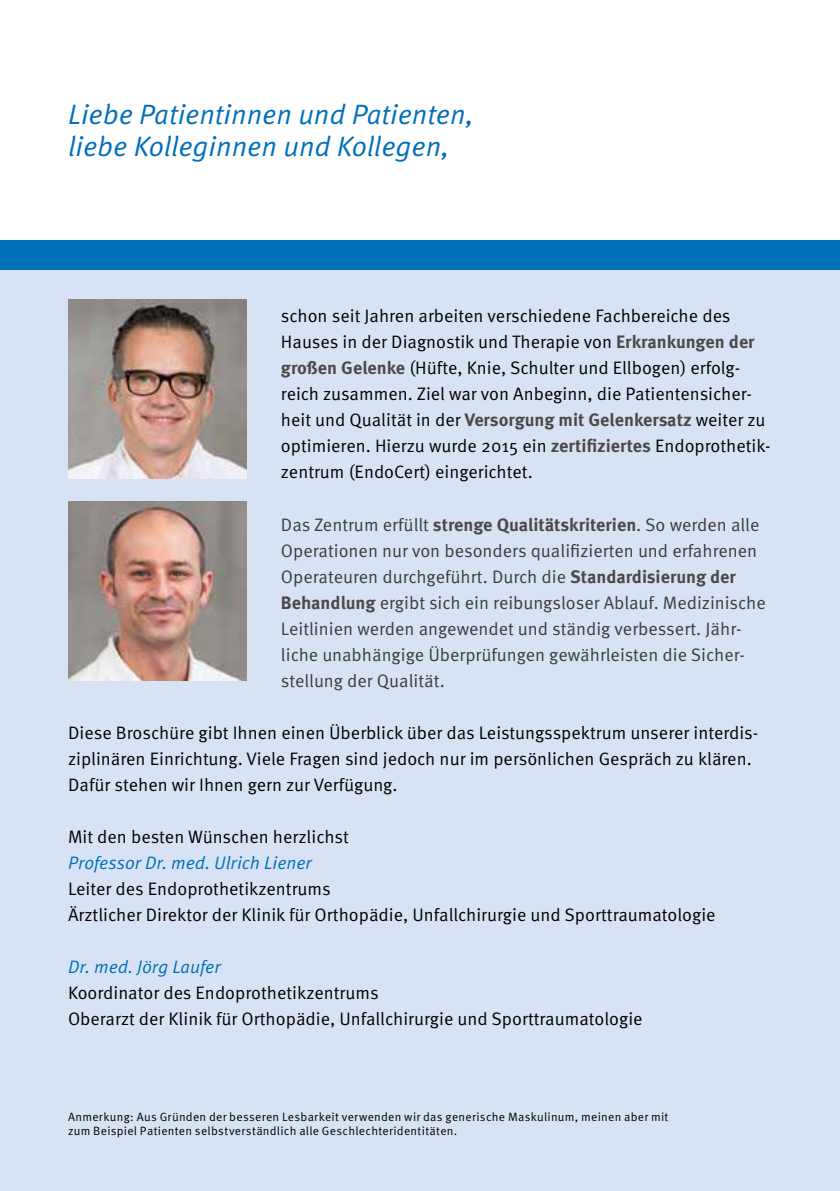
<style>
.page{position:relative;width:840px;height:1191px;background:#fff}
.page>*{position:absolute;margin:0;border:0;box-sizing:border-box;transform-origin:0 0}
.t1{font:italic 28px/32px "Meta Pro";color:#006fb9}
.t2{font:18px/26px "Meta Pro";color:#000}
.t3{font:18px/26px "Meta Pro";color:#3c3c3b}
.t4{font:italic 18px "Meta Pro";color:#006fb9}
.t5{font:12px/14px "Meta Pro";letter-spacing:.025em;color:#000}
.s1{font-weight:700;color:#4a4a49}
</style>
<div class="page">
<div style="left:0;top:256px;width:839px;height:935px;background:#d8e2f5"></div>
<img style="left:68px;top:300px;width:179px;height:178px">
<img style="left:68px;top:501px;width:179px;height:179px">
<div style="left:0;top:240px;width:839px;height:29px;background:#006fb9"></div>
<h1 class="t1" style="left:68px;top:100px;width:407px">Liebe Patientinnen und Patienten, liebe Kolleginnen und Kollegen,</h1>
<p class="t2" style="left:281px;top:303px;width:491px">schon seit Jahren arbeiten verschiedene Fachbereiche des Hauses in der Diagnostik und Therapie von <span class="s1">Erkrankungen der großen Gelenke</span> (Hüfte, Knie, Schulter und Ellbogen) erfolg&shy;reich zusammen. Ziel war von Anbeginn, die Patientensicher&shy;heit und Qualität in der <span class="s1">Versorgung mit Gelenkersatz</span> weiter zu optimieren. Hierzu wurde 2015 ein <span class="s1">zertifiziertes</span> Endoprothetik&shy;zentrum (EndoCert) eingerichtet.</p>
<p class="t3" style="left:281px;top:511px;width:486px">Das Zentrum erfüllt <span class="s1">strenge Qualitätskriterien</span>. So werden alle Operationen nur von besonders qualifizierten und erfahrenen Operateuren durchgeführt. Durch die <span class="s1">Standardisierung der Behandlung</span> ergibt sich ein reibungsloser Ablauf. Medizinische Leitlinien werden angewendet und ständig verbessert. Jähr&shy;liche unabhängige Überprüfungen gewährleisten die Sicher&shy;stellung der Qualität.</p>
<p class="t2" style="left:68px;top:719px;width:691px">Diese Broschüre gibt Ihnen einen Überblick über das Leistungsspektrum unserer interdis&shy;ziplinären Einrichtung. Viele Fragen sind jedoch nur im persönlichen Gespräch zu klären.<br>Dafür stehen wir Ihnen gern zur Verfügung.</p>
<p class="t2" style="left:68px;top:823px;width:282px">Mit den besten Wünschen herzlichst</p>
<p class="t4" style="left:68px;top:851px;width:245px">Professor Dr. med. Ulrich Liener</p>
<p class="t2" style="left:68px;top:875px;width:648px">Leiter des Endoprothetikzentrums<br>Ärztlicher Direktor der Klinik für Orthopädie, Unfallchirurgie und Sporttraumatologie</p>
<p class="t4" style="left:68px;top:955px;width:154px">Dr. med. Jörg Laufer</p>
<p class="t2" style="left:68px;top:979px;width:575px">Koordinator des Endoprothetikzentrums<br>Oberarzt der Klinik für Orthopädie, Unfallchirurgie und Sporttraumatologie</p>
<p class="t5" style="left:68px;top:1110px;width:601px">Anmerkung: Aus Gründen der besseren Lesbarkeit verwenden wir das generische Maskulinum, meinen aber mit zum Beispiel Patienten selbstverständlich alle Geschlechteridentitäten.</p>
</div>
